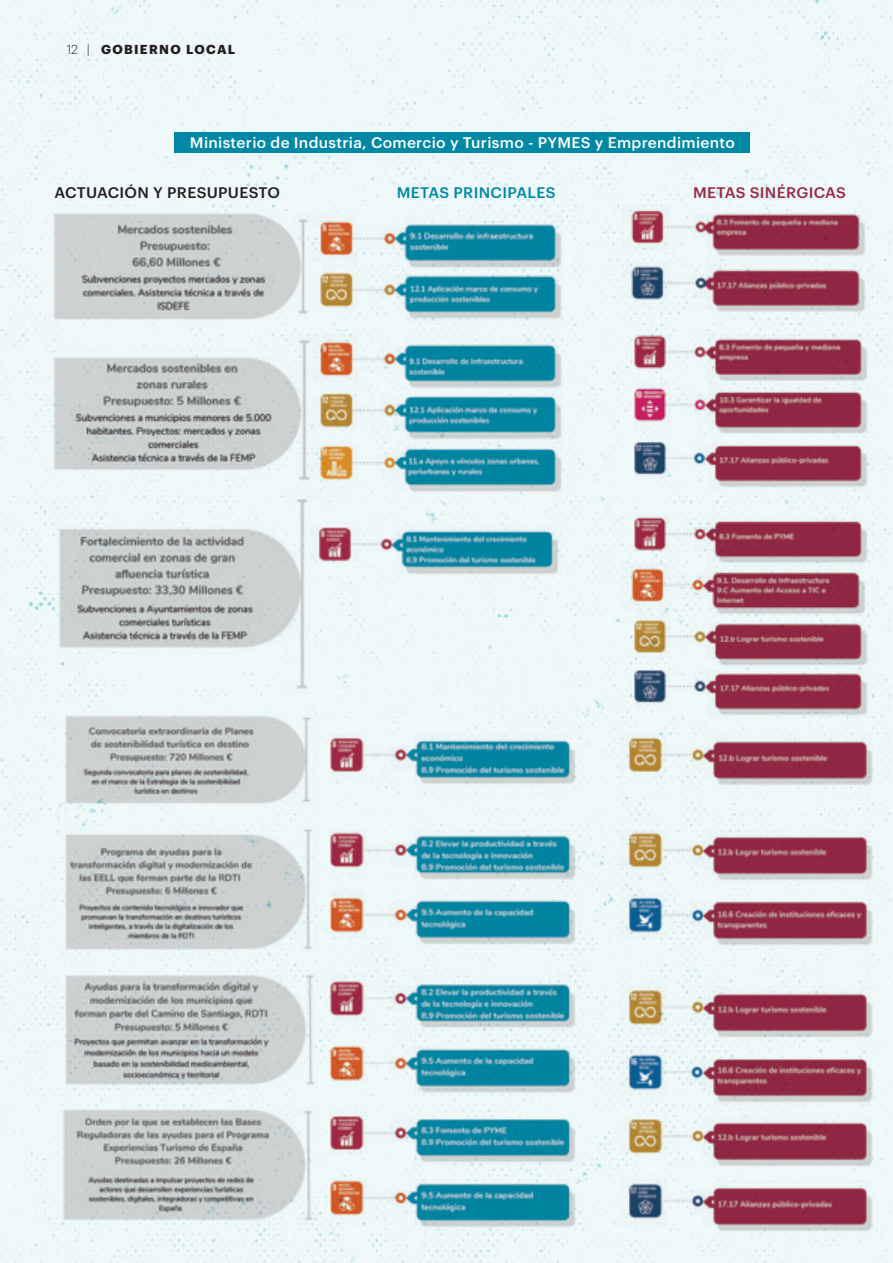
<style>
.page{position:relative;width:893px;height:1263px;background:#eff9f9}
.page>*{position:absolute;margin:0;border:0;box-sizing:border-box;transform-origin:0 0}
.t1{font:500 15px "Graphik";letter-spacing:.02em;color:#fff}
.t2{font:500 15px "Graphik";letter-spacing:.02em;color:#231f20}
.t3{font:500 15px "Graphik";letter-spacing:.02em;color:#0088a5}
.t4{font:500 15px "Graphik";letter-spacing:.02em;color:#9a2846}
.t5{font:700 12.75px "Graphik";color:#231f20}
.s1{font-weight:300}
</style>
<div class="page">
<img style="left:35px;top:204px;width:838px;height:516px">
<img style="left:55px;top:710px;width:821px;height:524px">
<div style="left:175px;top:133px;width:575px;height:20px;background:#0088a5"></div>
<p class="t5" style="left:67px;top:39px;width:46px"><span class="s1">12 |</span> GOBIERNO</p>
<p class="t5" style="left:186px;top:39px;width:11px">LOCAL</p>
<p class="t1" style="left:190px;top:131px;width:546px">Ministerio de Industria, Comercio y Turismo - PYMES y Emprendimiento</p>
<p class="t2" style="left:55px;top:181px;width:227px">ACTUACIÓN Y PRESUPUESTO</p>
<p class="t3" style="left:397px;top:181px;width:160px">METAS PRINCIPALES</p>
<p class="t4" style="left:693px;top:181px;width:154px">METAS SINÉRGICAS</p>
</div>
